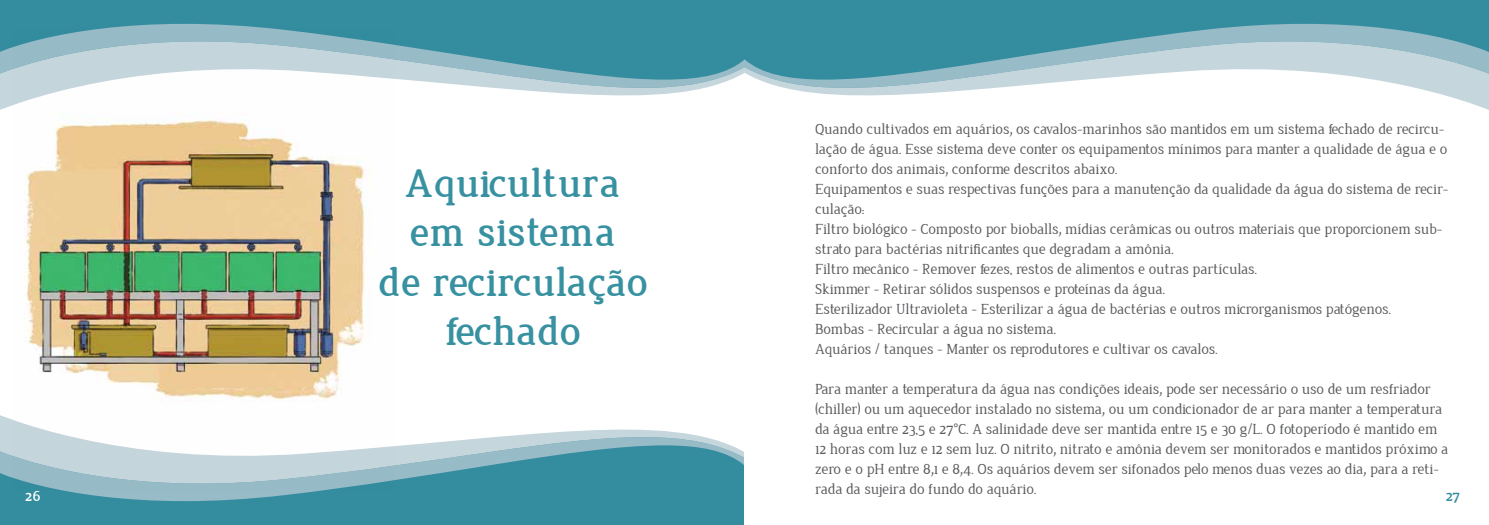
<style>
.page{position:relative;width:1489px;height:525px;background:#fff}
.page>*{position:absolute;margin:0;border:0;box-sizing:border-box;transform-origin:0 0}
.t1{font:700 41.25px/49.5px "Jura";color:#3791a1;text-align:center}
.t2{font:15px/20px "Jura";color:#58595b}
.t3{font:700 15px "Jura";color:#fff}
.t4{font:700 15px "Jura";color:#348c9f}
.s1{font-family:"Arno Pro"}
</style>
<div class="page">
<div style="left:0;top:501px;width:744px;height:23px;background:#348c9f"></div>
<svg style="left:0;top:483px;width:744px;height:18px;background:#4795a7"></svg>
<svg style="left:0;top:466px;width:744px;height:17px;background:#4091a4"></svg>
<svg style="left:0;top:415px;width:744px;height:51px"></svg>
<div style="left:0;top:0;width:1488px;height:24px;background:#348c9f"></div>
<svg style="left:0;top:24px;width:1488px;height:17px;background:#4995a7"></svg>
<svg style="left:0;top:41px;width:1488px;height:17px;background:#65a4b3"></svg>
<svg style="left:0;top:58px;width:1488px;height:52px"></svg>
<img style="left:12px;top:29px;width:383px;height:460px">
<p class="t2" style="left:815px;top:119px;width:634px">Quando cultivados em aquários<span class="s1">,</span> os cavalos-marinhos são mantidos em um sistema fechado de recircu&shy;lação de água. Esse sistema deve conter os equipamentos mínimos para manter a qualidade de água e o conforto dos animais<span class="s1">,</span> conforme descritos abaixo.<br>Equipamentos e suas respectivas funções para a manutenção da qualidade da água do sistema de recir&shy;culação:<br>Filtro biológico - Composto por bioballs<span class="s1">,</span> mídias cerâmicas ou outros materiais que proporcionem sub&shy;strato para bactérias nitrificantes que degradam a amônia.<br>Filtro mecânico - Remover fezes, restos de alimentos e outras partículas.<br>Skimmer - Retirar sólidos suspensos e proteínas da água.<br>Esterilizador Ultravioleta - Esterilizar a água de bactérias e outros microrganismos patógenos.<br>Bombas - Recircular a água no sistema.<br>Aquários / tanques - Manter os reprodutores e cultivar os cavalos.</p>
<p class="t2" style="left:815px;top:379px;width:634px">Para manter a temperatura da água nas condições ideais<span class="s1">,</span> pode ser necessário o uso de um resfriador (chiller) ou um aquecedor instalado no sistema<span class="s1">,</span> ou um condicionador de ar para manter a temperatura da água entre 23,5 e 27°C. A salinidade deve ser mantida entre 15 e 30 g/L. O fotoperíodo é mantido em 12 horas com luz e 12 sem luz. O nitrito<span class="s1">,</span> nitrato e amônia devem ser monitorados e mantidos próximo a zero e o pH entre 8<span class="s1">,</span>1 e 8<span class="s1">,</span>4. Os aquários devem ser sifonados pelo menos duas vezes ao dia<span class="s1">,</span> para a reti&shy;rada da sujeira do fundo do aquário.</p>
<h1 class="t1" style="left:379px;top:159px;width:270px">Aquicultura em sistema<br>de recirculação fechado</h1>
<p class="t3" style="left:25px;top:488px;width:16px">26</p>
<p class="t4" style="left:1445px;top:488px;width:16px">27</p>
</div>
